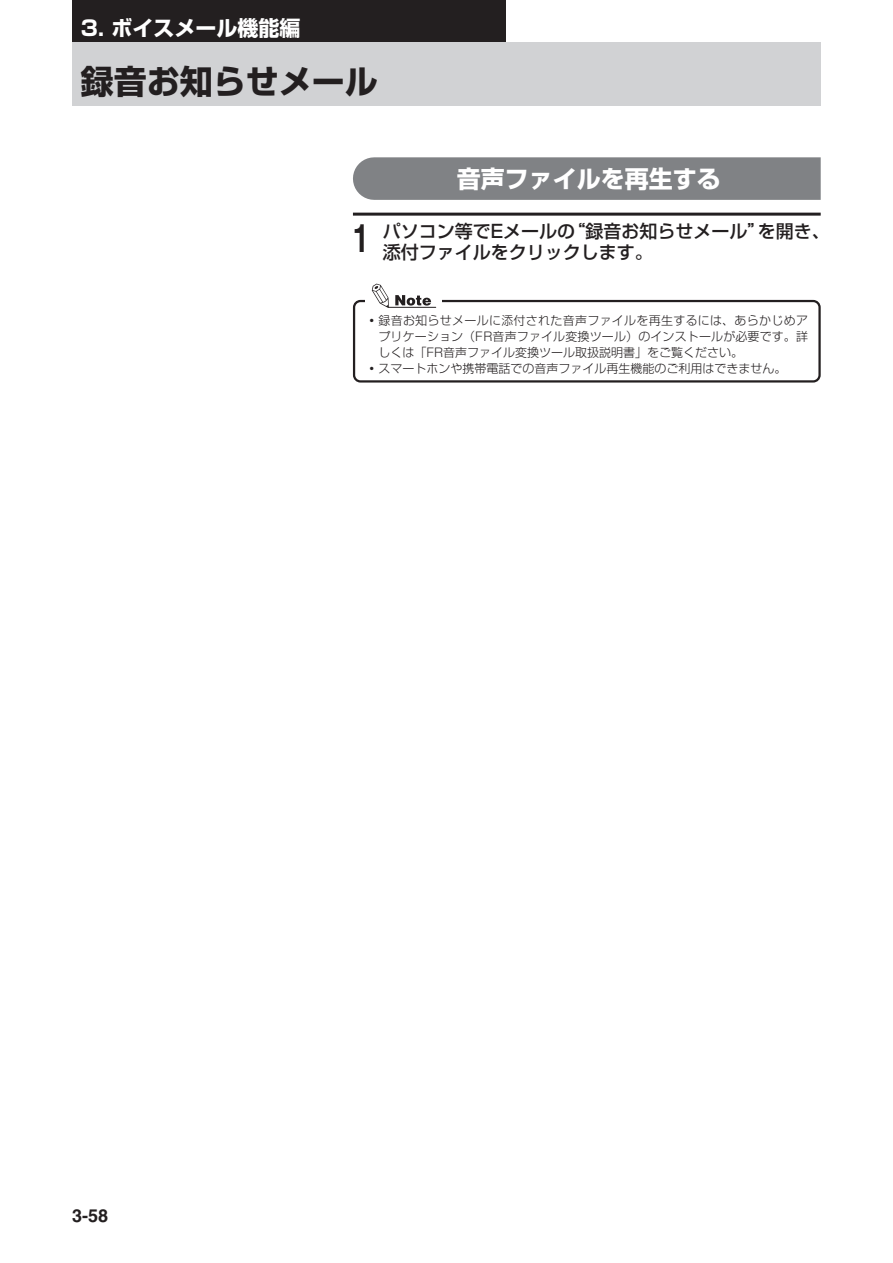
<style>
.page{position:relative;width:893px;height:1263px;background:#fff}
.page>*{position:absolute;margin:0;border:0;box-sizing:border-box;transform-origin:0 0}
.t1{font:700 33px "Shin Go Pro";color:#231f20}
.t2{font:700 24px "Shin Go Pro";color:#fff}
.t3{font:700 21px "Shin Go Pro";color:#fff}
.t4{font:500 18px/21px "Shin Go Pro";color:#231f20}
.t5{font:700 18px "Helvetica";color:#231f20}
.t6{font:300 12px "Shin Go Pro";letter-spacing:.01em;color:#231f20}
.s1{font-family:"Helvetica";font-weight:700;font-size:39px}
</style>
<div class="page">
<div style="left:72px;top:0;width:434px;height:43px;background:#231f20"></div>
<div style="left:72px;top:43px;width:749px;height:63px;background:#d1d2d4"></div>
<div style="left:353px;top:157px;width:468px;height:43px;background:#808285"></div>
<hr style="left:353px;top:213px;width:468px;height:3px;background:#231f20">
<div style="left:353px;top:300px;width:468px;height:83px;border:2px solid #231f20;border-radius:6px"></div>
<div style="left:366px;top:283px;width:76px;height:25px;background:#fff"></div>
<svg style="left:372px;top:284px;width:17px;height:24px"></svg>
<svg style="left:395px;top:295px;width:36px;height:11px"></svg>
<hr style="left:388px;top:307px;width:48px;height:1px;background:#231f20">
<h3 class="t3" style="left:81px;top:12px;width:221px">3. ボイスメール機能編</h3>
<h1 class="t1" style="left:81px;top:55px;width:299px">録音お知らせメール</h1>
<h2 class="t2" style="left:457px;top:160px;width:265px">音声ファイルを再生する</h2>
<h3 class="t4" style="left:383px;top:219px;width:448px;text-indent:-30px"><span class="s1">1</span> パソコン等でEメールの“録音お知らせメール”を開き、添付ファイルをクリックします。</h3>
<p class="t6" style="left:366px;top:311px;width:444px">⿠録音お知らせメールに添付された音声ファイルを再生するには、あらかじめア</p>
<p class="t6" style="left:378px;top:327px;width:431px">プリケーション（FR音声ファイル変換ツール）のインストールが必要です。詳</p>
<p class="t6" style="left:378px;top:342px;width:366px">しくは「FR音声ファイル変換ツール取扱説明書」をご覧ください。</p>
<p class="t6" style="left:366px;top:358px;width:422px">⿠スマートホンや携帯電話での音声ファイル再生機能のご利用はできません。</p>
<h3 class="t5" style="left:72px;top:1205px;width:38px">3-58</h3>
</div>
